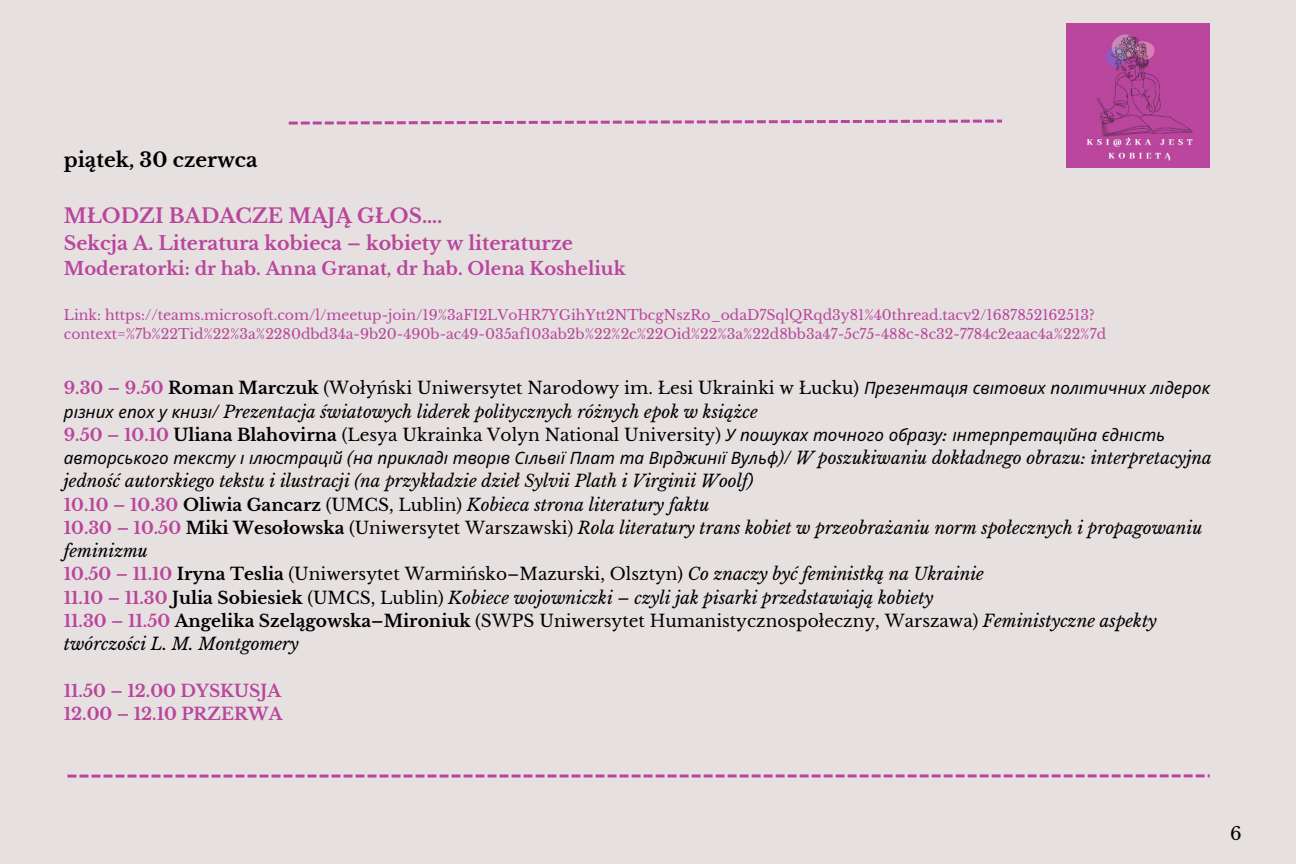
<style>
.page{position:relative;width:1296px;height:864px;background:#e6e0e0}
.page>*{position:absolute;margin:0;border:0;box-sizing:border-box;transform-origin:0 0}
.t1{font:700 20px "Libre Baskerville";color:#b9459d}
.t2{font:700 20px "Libre Baskerville";color:#000}
.t3{font:700 19px "Libre Baskerville";color:#b9459d}
.t4{font:700 18px "Libre Baskerville";color:#b9459d}
.t5{font:18px "Libre Baskerville";color:#000}
.t6{font:italic 17px/23.2px "Libre Baskerville";color:#000}
.t7{font:17px/23.2px "Libre Baskerville";color:#000}
.t8{font:700 17px "Libre Baskerville";color:#b9459d}
.t9{font:14px/19.5px "Libre Baskerville";color:#b9459d}
.s1{font-weight:700;font-style:normal;color:#b9459d}
.s2{font-weight:700;font-style:normal}
.s3{font-style:normal}
.s4{font-family:"Noto Sans"}
.s5{font-weight:700;color:#b9459d}
.s6{font-weight:700}
.s7{font-style:italic}
</style>
<div class="page">
<img style="left:1066px;top:24px;width:143px;height:143px">
<svg style="left:289px;top:120px;width:713px;height:5px"></svg>
<svg style="left:67px;top:774px;width:1143px;height:4px"></svg>
<p class="t2" style="left:64px;top:148px;width:195px">piątek, 30 czerwca</p>
<p class="t1" style="left:64px;top:203px;width:380px">MŁODZI BADACZE MAJĄ GŁOS….</p>
<p class="t3" style="left:64px;top:231px;width:511px">Sekcja A. Literatura kobieca – kobiety w literaturze</p>
<p class="t4" style="left:64px;top:257px;width:563px">Moderatorki: dr hab. Anna Granat, dr hab. Olena Kosheliuk</p>
<p class="t9" style="left:64px;top:305px;width:1044px">Link: https://teams.microsoft.com/l/meetup-join/19%3aFI2LVoHR7YGihYtt2NTbcgNszRo_odaD7SqlQRqd3y81%40thread.tacv2/1687852162513? context=%7b%22Tid%22%3a%2280dbd34a-9b20-490b-ac49-035af103ab2b%22%2c%22Oid%22%3a%22d8bb3a47-5c75-488c-8c32-7784c2eaac4a%22%7d</p>
<p class="t6" style="left:64px;top:377px;width:1148px"><span class="s1">9.30 – 9.50</span> <span class="s2">Roman Marczuk</span> <span class="s3">(Wołyński Uniwersytet Narodowy im. Łesi Ukrainki w Łucku)</span> <span class="s4">Презентація світових політичних лідерок різних епох у книзі</span>/ Prezentacja światowych liderek politycznych różnych epok w książce</p>
<p class="t6" style="left:64px;top:423px;width:1149px"><span class="s1">9.50 – 10.10</span> <span class="s2">Uliana Blahovirna</span> <span class="s3">(Lesya Ukrainka Volyn National University)</span> <span class="s4">У пошуках точного образу</span>: <span class="s4">інтерпретаційна єдність авторського тексту і ілюстрацій</span> (<span class="s4">на прикладі творів Сільвії Плат та Вірджинії Вульф</span>)/ W poszukiwaniu dokładnego obrazu: interpretacyjna jedność autorskiego tekstu i ilustracji (na przykładzie dzieł Sylvii Plath i Virginii Woolf)</p>
<p class="t6" style="left:64px;top:493px;width:647px"><span class="s1">10.10 – 10.30</span> <span class="s2">Oliwia Gancarz</span> <span class="s3">(UMCS, Lublin)</span> Kobieca strona literatury faktu</p>
<p class="t6" style="left:64px;top:516px;width:1140px"><span class="s1">10.30 – 10.50</span> <span class="s2">Miki Wesołowska</span> <span class="s3">(Uniwersytet Warszawski)</span> Rola literatury trans kobiet w przeobrażaniu norm społecznych i propagowaniu feminizmu</p>
<p class="t7" style="left:64px;top:563px;width:922px"><span class="s5">10.50 – 11.10</span> <span class="s6">Iryna Teslia</span> (Uniwersytet Warmińsko–Mazurski, Olsztyn) <span class="s7">Co znaczy być feministką na Ukrainie</span></p>
<p class="t6" style="left:64px;top:586px;width:871px"><span class="s1">11.10 – 11.30</span> <span class="s2">Julia Sobiesiek</span> <span class="s3">(UMCS, Lublin)</span> Kobiece wojowniczki – czyli jak pisarki przedstawiają kobiety</p>
<p class="t7" style="left:64px;top:609px;width:1095px"><span class="s5">11.30 – 11.50</span> <span class="s6">Angelika Szelągowska–Mironiuk</span> (SWPS Uniwersytet Humanistycznospołeczny, Warszawa) <span class="s7">Feministyczne aspekty twórczości L. M. Montgomery</span></p>
<p class="t8" style="left:64px;top:680px;width:219px">11.50 – 12.00 DYSKUSJA</p>
<p class="t8" style="left:64px;top:703px;width:220px">12.00 – 12.10 PRZERWA</p>
<p class="t5" style="left:1230px;top:822px;width:13px">6</p>
</div>
